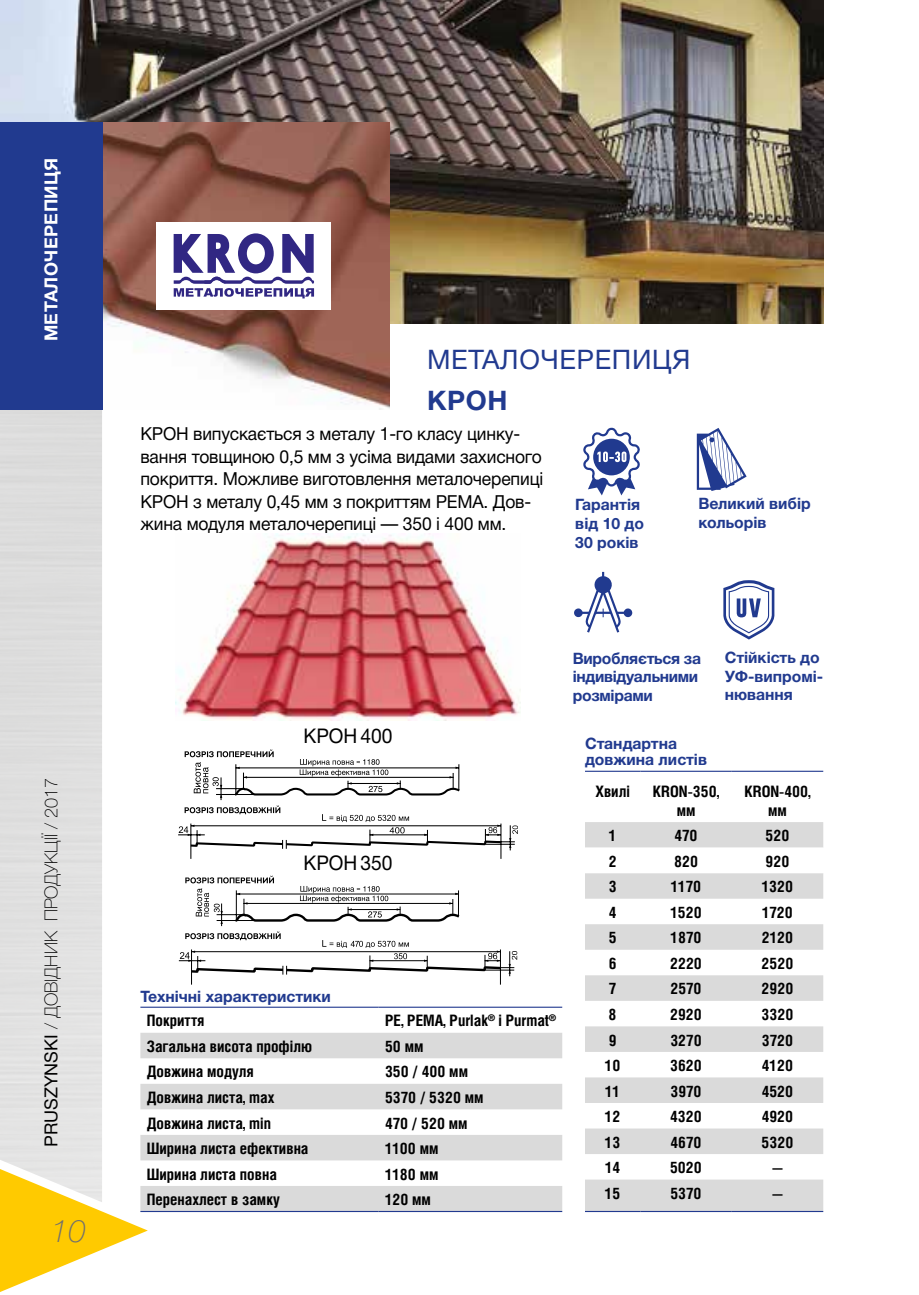
<style>
.page{position:relative;width:919px;height:1295px;background:#fff}
.page>*{position:absolute;margin:0;border:0;box-sizing:border-box;transform-origin:0 0}
.t1{font:italic 100 31.5px "Helvetica Neue Cyr";color:#706f6f}
.t2{font:27px "Helvetica Neue Cyr";letter-spacing:.025em;color:#213a8f}
.t3{font:700 27px "Helvetica Neue Cyr";color:#213a8f}
.t4{font:20.25px "Helvetica Neue Cyr";color:#000;scale:.95 1}
.t5{font:18px/22.5px "Helvetica Neue Cyr";letter-spacing:-.01em;color:#000}
.t6{font:100 18px "Helvetica Neue Cyr";color:#000}
.t7{font:700 18px "Helvetica Neue Cyr";letter-spacing:.025em;color:#fff}
.t8{font:700 15.75px/18.9px "Helios Cond C";color:#000;text-align:center}
.t9{font:700 15.75px/18.9px "Helvetica Neue Cyr";color:#213a8f}
.t10{font:700 15.75px/18.9px "Helvetica Neue Cyr";letter-spacing:-.02em;color:#213a8f}
.s1{font-weight:400}
</style>
<div class="page">
<svg style="left:0;top:1163px;width:148px;height:129px"></svg>
<img style="left:0;top:0;width:823px;height:323px">
<img style="left:102px;top:122px;width:287px;height:288px">
<div style="left:157px;top:222px;width:174px;height:88px;background:#fff"></div>
<svg style="left:140px;top:1033px;width:422px;height:178px;fill:#dadada"></svg>
<hr style="left:140px;top:1211px;width:238px;height:1px;background:#213a8f">
<hr style="left:378px;top:1211px;width:184px;height:1px;background:#213a8f">
<hr style="left:140px;top:1006px;width:238px;height:2px;background:#213a8f">
<hr style="left:378px;top:1006px;width:184px;height:2px;background:#213a8f">
<svg style="left:585px;top:822px;width:238px;height:389px;fill:#dadada"></svg>
<svg style="left:585px;top:847px;width:238px;height:26px"></svg>
<hr style="left:585px;top:1211px;width:55px;height:1px;background:#213a8f">
<hr style="left:640px;top:1211px;width:91px;height:1px;background:#213a8f">
<hr style="left:731px;top:1211px;width:92px;height:1px;background:#213a8f">
<hr style="left:585px;top:771px;width:55px;height:1px;background:#213a8f">
<hr style="left:640px;top:771px;width:91px;height:1px;background:#213a8f">
<hr style="left:731px;top:771px;width:92px;height:1px;background:#213a8f">
<div style="left:0;top:122px;width:102px;height:288px;background:#213a8f"></div>
<hr style="left:500px;top:823px;width:1px;height:36px;background:#000">
<hr style="left:190px;top:823px;width:1px;height:36px;background:#000">
<svg style="left:178px;top:749px;width:340px;height:101px"></svg>
<hr style="left:500px;top:949px;width:1px;height:35px;background:#000">
<hr style="left:191px;top:949px;width:1px;height:35px;background:#000">
<svg style="left:179px;top:876px;width:338px;height:100px"></svg>
<svg style="left:173px;top:233px;width:142px;height:65px"></svg>
<svg style="left:723px;top:580px;width:51px;height:59px"></svg>
<svg style="left:583px;top:427px;width:57px;height:68px"></svg>
<svg style="left:574px;top:572px;width:58px;height:60px"></svg>
<svg style="left:696px;top:428px;width:50px;height:63px"></svg>
<img style="left:175px;top:533px;width:346px;height:187px">
<p class="t7" style="left:41px;top:341px;width:185px;rotate:-90deg">МЕТАЛОЧЕРЕПИЦЯ</p>
<p class="t6" style="left:41px;top:1147px;width:370px;rotate:-90deg"><span class="s1">PRUSZYNSKI</span> / ДОВІДНИК ПРОДУКЦІЇ / 2017</p>
<h1 class="t1" style="left:51px;top:1213px;width:37px">10</h1>
<h2 class="t2" style="left:427px;top:345px;width:265px">МЕТАЛОЧЕРЕПИЦЯ</h2>
<h2 class="t3" style="left:427px;top:385px;width:82px">КРОН</h2>
<p class="t5" style="left:140px;top:423px;width:404px">КРОН випускається з металу 1-го класу цинку&shy;вання товщиною 0,5 мм з усіма видами захисного покриття. Можливе виготовлення металочерепиці КРОН з металу 0,45 мм з покриттям РЕМА. Дов&shy;жина модуля металочерепиці — 350 і 400 мм.</p>
<p class="t9" style="left:575px;top:495px;width:70px">Гарантія від 10 до<br>30 років</p>
<p class="t9" style="left:698px;top:494px;width:114px">Великий вибір кольорів</p>
<p class="t4" style="left:303px;top:724px;width:95px">КРОН 400</p>
<p class="t4" style="left:303px;top:852px;width:95px">КРОН 350</p>
<p class="t9" style="left:140px;top:986px;width:192px">Технічні характеристики</p>
<p class="t8" style="left:147px;top:1011px;width:59px">Покриття</p>
<p class="t8" style="left:385px;top:1011px;width:172px">PE, PEMA, Purlak<sup>®</sup> i Purmat<sup>®</sup></p>
<p class="t8" style="left:147px;top:1036px;width:167px">Загальна висота профілю</p>
<p class="t8" style="left:385px;top:1036px;width:40px">50 мм</p>
<p class="t8" style="left:147px;top:1062px;width:108px">Довжина модуля</p>
<p class="t8" style="left:385px;top:1062px;width:84px">350 / 400 мм</p>
<p class="t8" style="left:147px;top:1087px;width:129px">Довжина листа, max</p>
<p class="t8" style="left:385px;top:1087px;width:100px">5370 / 5320 мм</p>
<p class="t8" style="left:147px;top:1113px;width:126px">Довжина листа, min</p>
<p class="t8" style="left:385px;top:1113px;width:84px">470 / 520 мм</p>
<p class="t8" style="left:147px;top:1138px;width:163px">Ширина листа ефективна</p>
<p class="t8" style="left:385px;top:1138px;width:55px">1100 мм</p>
<p class="t8" style="left:147px;top:1164px;width:131px">Ширина листа повна</p>
<p class="t8" style="left:385px;top:1164px;width:55px">1180 мм</p>
<p class="t8" style="left:147px;top:1189px;width:135px">Перенахлест в замку</p>
<p class="t8" style="left:385px;top:1189px;width:47px">120 мм</p>
<p class="t10" style="left:572px;top:649px;width:130px">Виробляється за індивідуальними розмірами</p>
<p class="t9" style="left:724px;top:648px;width:100px">Стійкість до<br>УФ-випромі&shy;нювання</p>
<p class="t9" style="left:585px;top:736px;width:124px;line-height:15.8px">Стандартна довжина листів</p>
<p class="t8" style="left:595px;top:781px;width:36px">Хвилі</p>
<p class="t8" style="left:652px;top:781px;width:68px">KRON-350, мм</p>
<p class="t8" style="left:744px;top:781px;width:68px">KRON-400, мм</p>
<p class="t8" style="left:609px;top:826px;width:9px">1</p>
<p class="t8" style="left:674px;top:826px;width:25px">470</p>
<p class="t8" style="left:765px;top:826px;width:25px">520</p>
<p class="t8" style="left:608px;top:851px;width:9px">2</p>
<p class="t8" style="left:674px;top:851px;width:25px">820</p>
<p class="t8" style="left:765px;top:851px;width:25px">920</p>
<p class="t8" style="left:608px;top:877px;width:9px">3</p>
<p class="t8" style="left:670px;top:877px;width:32px">1170</p>
<p class="t8" style="left:761px;top:877px;width:33px">1320</p>
<p class="t8" style="left:608px;top:902px;width:9px">4</p>
<p class="t8" style="left:670px;top:902px;width:33px">1520</p>
<p class="t8" style="left:762px;top:902px;width:32px">1720</p>
<p class="t8" style="left:608px;top:928px;width:9px">5</p>
<p class="t8" style="left:670px;top:928px;width:32px">1870</p>
<p class="t8" style="left:761px;top:928px;width:33px">2120</p>
<p class="t8" style="left:608px;top:953px;width:9px">6</p>
<p class="t8" style="left:670px;top:953px;width:33px">2220</p>
<p class="t8" style="left:761px;top:953px;width:33px">2520</p>
<p class="t8" style="left:609px;top:979px;width:9px">7</p>
<p class="t8" style="left:670px;top:979px;width:33px">2570</p>
<p class="t8" style="left:761px;top:979px;width:33px">2920</p>
<p class="t8" style="left:608px;top:1004px;width:9px">8</p>
<p class="t8" style="left:670px;top:1004px;width:33px">2920</p>
<p class="t8" style="left:761px;top:1004px;width:33px">3320</p>
<p class="t8" style="left:608px;top:1030px;width:9px">9</p>
<p class="t8" style="left:670px;top:1030px;width:33px">3270</p>
<p class="t8" style="left:761px;top:1030px;width:33px">3720</p>
<p class="t8" style="left:605px;top:1055px;width:17px">10</p>
<p class="t8" style="left:670px;top:1055px;width:33px">3620</p>
<p class="t8" style="left:761px;top:1055px;width:33px">4120</p>
<p class="t8" style="left:605px;top:1081px;width:16px">11</p>
<p class="t8" style="left:670px;top:1081px;width:33px">3970</p>
<p class="t8" style="left:761px;top:1081px;width:33px">4520</p>
<p class="t8" style="left:605px;top:1106px;width:17px">12</p>
<p class="t8" style="left:670px;top:1106px;width:33px">4320</p>
<p class="t8" style="left:761px;top:1106px;width:33px">4920</p>
<p class="t8" style="left:605px;top:1132px;width:17px">13</p>
<p class="t8" style="left:670px;top:1132px;width:32px">4670</p>
<p class="t8" style="left:761px;top:1132px;width:33px">5320</p>
<p class="t8" style="left:605px;top:1158px;width:17px">14</p>
<p class="t8" style="left:670px;top:1158px;width:33px">5020</p>
<p class="t8" style="left:772px;top:1158px;width:12px">—</p>
<p class="t8" style="left:605px;top:1183px;width:17px">15</p>
<p class="t8" style="left:670px;top:1183px;width:33px">5370</p>
<p class="t8" style="left:772px;top:1183px;width:12px">—</p>
</div>
